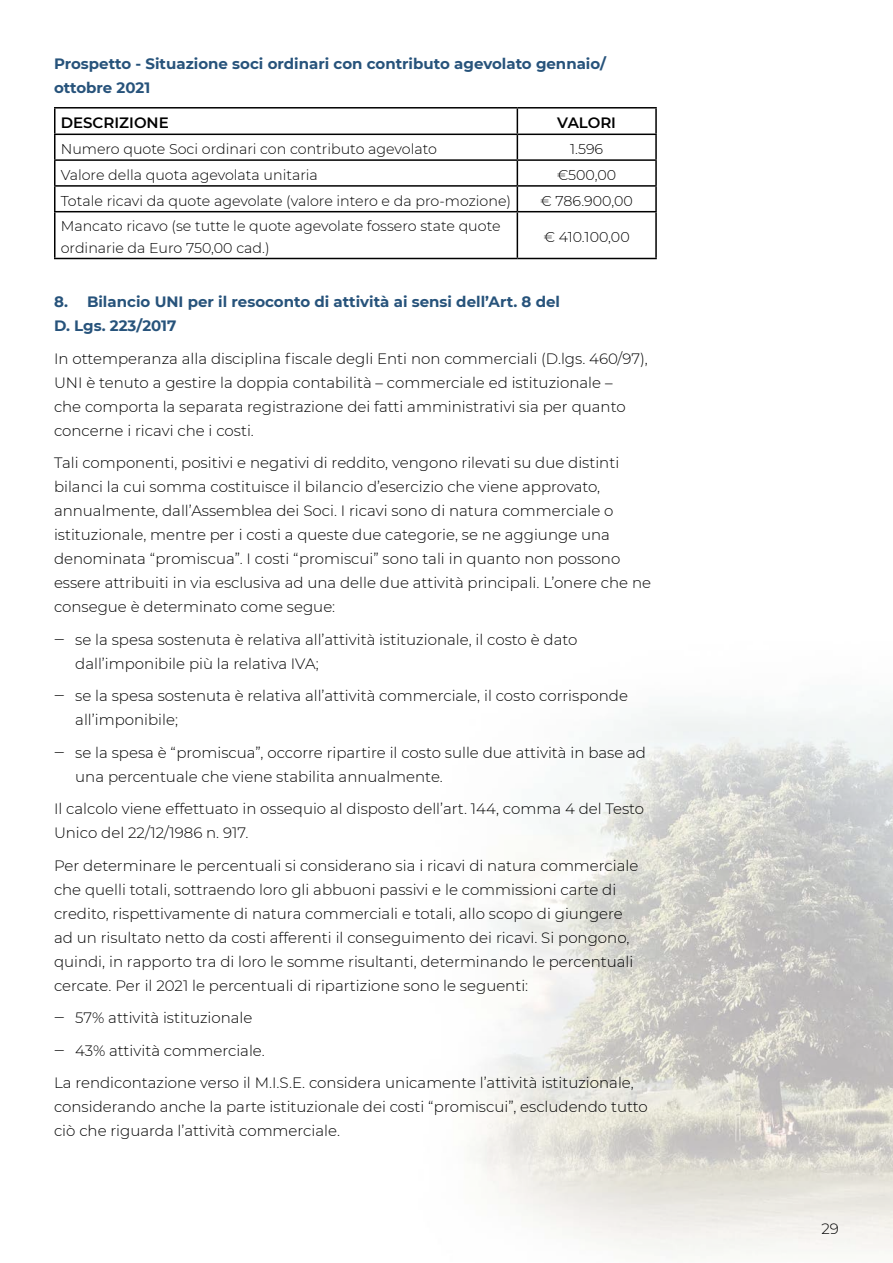
<style>
.page{position:relative;width:893px;height:1263px;background:#fff}
.page>*{position:absolute;margin:0;border:0;box-sizing:border-box;transform-origin:0 0}
.Testo{font:300 15px/24px "Montserrat";color:#000}
.H4_Titolo_prospetto{font:700 15px/24px "Montserrat";color:#27537b}
.H3_Titolino{font:700 15px/24px "Montserrat";color:#27537b}
.TH_titolo_tabella{font:600 15px "Montserrat";color:#000}
.P_testo_tabella{font:300 14.25px/21px "Montserrat";color:#000}
</style>
<div class="page">
<img style="left:473px;top:711px;width:420px;height:542px">
<hr style="left:54px;top:107px;width:463px;height:2px;background:#000">
<hr style="left:54px;top:109px;width:2px;height:25px;background:#000">
<hr style="left:517px;top:107px;width:140px;height:2px;background:#000">
<hr style="left:655px;top:109px;width:2px;height:25px;background:#000">
<hr style="left:54px;top:134px;width:463px;height:1px;background:#000">
<hr style="left:54px;top:135px;width:2px;height:24px;background:#000">
<hr style="left:517px;top:134px;width:140px;height:1px;background:#000">
<hr style="left:655px;top:135px;width:2px;height:24px;background:#000">
<hr style="left:54px;top:159px;width:463px;height:2px;background:#000">
<hr style="left:54px;top:161px;width:2px;height:24px;background:#000">
<hr style="left:517px;top:159px;width:140px;height:2px;background:#000">
<hr style="left:655px;top:161px;width:2px;height:24px;background:#000">
<hr style="left:54px;top:185px;width:463px;height:2px;background:#000">
<hr style="left:54px;top:187px;width:2px;height:24px;background:#000">
<hr style="left:517px;top:185px;width:140px;height:2px;background:#000">
<svg style="left:517px;top:109px;width:1px;height:102px"></svg>
<hr style="left:655px;top:187px;width:2px;height:24px;background:#000">
<hr style="left:54px;top:211px;width:463px;height:1px;background:#000">
<hr style="left:54px;top:212px;width:2px;height:46px;background:#000">
<hr style="left:517px;top:211px;width:140px;height:1px;background:#000">
<hr style="left:517px;top:212px;width:1px;height:46px;background:#000">
<hr style="left:655px;top:212px;width:2px;height:46px;background:#000">
<hr style="left:54px;top:258px;width:463px;height:1px;background:#000">
<hr style="left:517px;top:258px;width:140px;height:1px;background:#000">
<h4 class="H4_Titolo_prospetto" style="left:54px;top:50px;width:554px">Prospetto - Situazione soci ordinari con contributo agevolato gennaio/ ottobre 2021</h4>
<p class="TH_titolo_tabella" style="left:61px;top:112px;width:110px">DESCRIZIONE</p>
<p class="TH_titolo_tabella" style="left:557px;top:112px;width:60px">VALORI</p>
<p class="P_testo_tabella" style="left:61px;top:138px;width:378px">Numero quote Soci ordinari con contributo agevolato</p>
<p class="P_testo_tabella" style="left:570px;top:138px;width:34px">1.596</p>
<p class="P_testo_tabella" style="left:61px;top:164px;width:259px">Valore della quota agevolata unitaria</p>
<p class="P_testo_tabella" style="left:557px;top:164px;width:61px">€500,00</p>
<p class="P_testo_tabella" style="left:61px;top:190px;width:452px">Totale ricavi da quote agevolate (valore intero e da pro-mozione)</p>
<p class="P_testo_tabella" style="left:541px;top:190px;width:94px">€ 786.900,00</p>
<p class="P_testo_tabella" style="left:61px;top:215px;width:441px">Mancato ricavo (se tutte le quote agevolate fossero state quote ordinarie da Euro 750,00 cad.)</p>
<p class="P_testo_tabella" style="left:544px;top:226px;width:88px">€ 410.100,00</p>
<h3 class="H3_Titolino" style="left:54px;top:289px;width:508px">8. Bilancio UNI per il resoconto di attività ai sensi dell’Art. 8 del<br>D. Lgs. 223/2017</h3>
<p class="Testo" style="left:54px;top:346px;width:595px">In ottemperanza alla disciplina fiscale degli Enti non commerciali (D.lgs. 460/97), UNI è tenuto a gestire la doppia contabilità – commerciale ed istituzionale –<br>che comporta la separata registrazione dei fatti amministrativi sia per quanto concerne i ricavi che i costi.</p>
<p class="Testo" style="left:54px;top:450px;width:599px">Tali componenti, positivi e negativi di reddito, vengono rilevati su due distinti bilanci la cui somma costituisce il bilancio d’esercizio che viene approvato, annualmente, dall’Assemblea dei Soci. I ricavi sono di natura commerciale o istituzionale, mentre per i costi a queste due categorie, se ne aggiunge una denominata “promiscua”. I costi “promiscui” sono tali in quanto non possono essere attribuiti in via esclusiva ad una delle due attività principali. L’onere che ne consegue è determinato come segue:</p>
<p class="Testo" style="left:75px;top:627px;width:504px;text-indent:-21px">‒ se la spesa sostenuta è relativa all’attività istituzionale, il costo è dato dall’imponibile più la relativa IVA;</p>
<p class="Testo" style="left:75px;top:683px;width:554px;text-indent:-21px">‒ se la spesa sostenuta è relativa all’attività commerciale, il costo corrisponde all’imponibile;</p>
<p class="Testo" style="left:75px;top:740px;width:572px;text-indent:-21px">‒ se la spesa è “promiscua”, occorre ripartire il costo sulle due attività in base ad una percentuale che viene stabilita annualmente.</p>
<p class="Testo" style="left:54px;top:796px;width:592px">Il calcolo viene effettuato in ossequio al disposto dell’art. 144, comma 4 del Testo<br>Unico del 22/12/1986 n. 917.</p>
<p class="Testo" style="left:54px;top:853px;width:586px">Per determinare le percentuali si considerano sia i ricavi di natura commerciale che quelli totali, sottraendo loro gli abbuoni passivi e le commissioni carte di credito, rispettivamente di natura commerciali e totali, allo scopo di giungere ad un risultato netto da costi afferenti il conseguimento dei ricavi. Si pongono, quindi, in rapporto tra di loro le somme risultanti, determinando le percentuali cercate. Per il 2021 le percentuali di ripartizione sono le seguenti:</p>
<p class="Testo" style="left:54px;top:1005px;width:200px">‒ 57% attività istituzionale</p>
<p class="Testo" style="left:54px;top:1038px;width:212px">‒ 43% attività commerciale.</p>
<p class="Testo" style="left:54px;top:1070px;width:595px">La rendicontazione verso il M.I.S.E. considera unicamente l’attività istituzionale, considerando anche la parte istituzionale dei costi “promiscui”, escludendo tutto ciò che riguarda l’attività commerciale.</p>
<p class="Testo" style="left:821px;top:1216px;width:19px">29</p>
</div>
